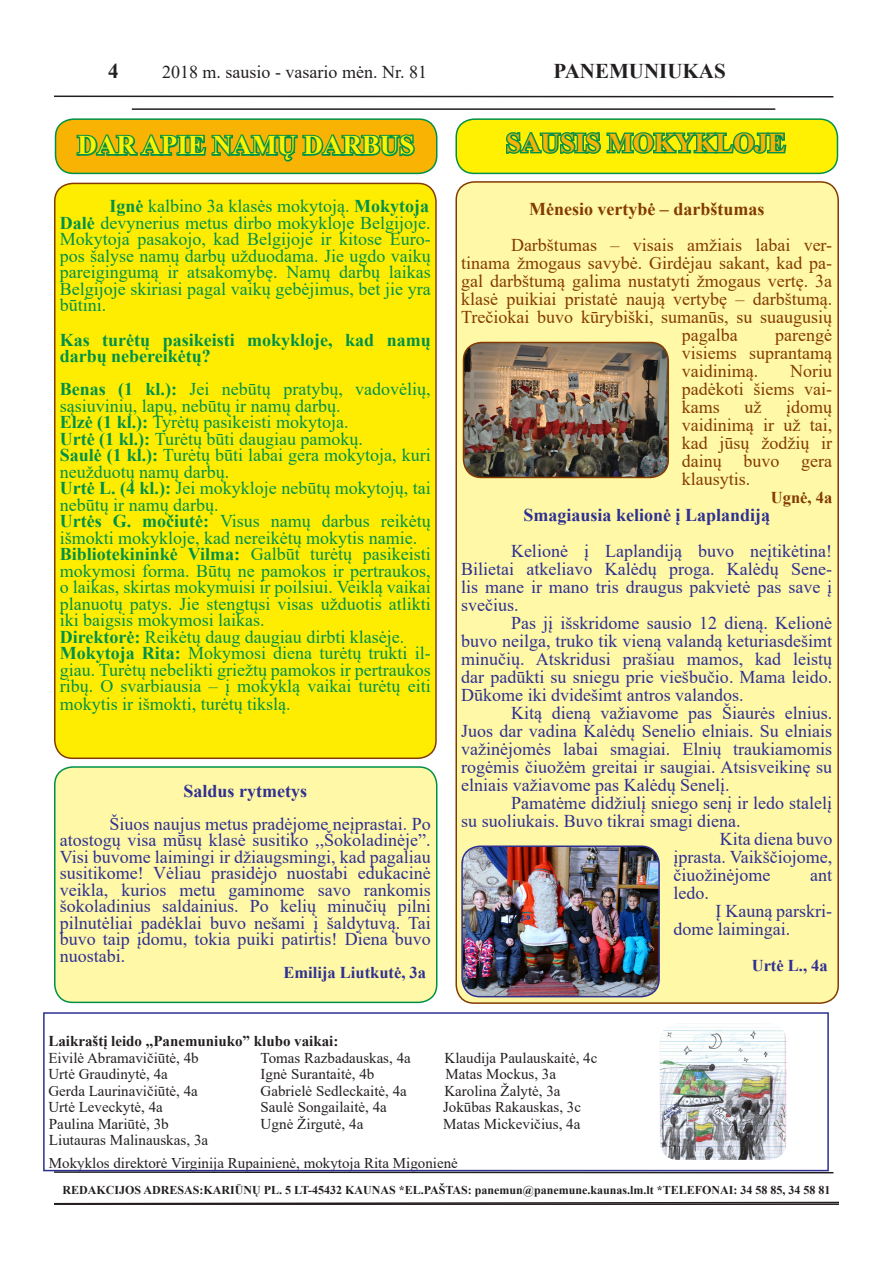
<style>
.page{position:relative;width:893px;height:1263px;background:#fff}
.page>*{position:absolute;margin:0;border:0;box-sizing:border-box;transform-origin:0 0}
.t1{font:700 27px "Times New Roman";color:#fff101}
.t2{font:700 27px "Times New Roman";color:#f9b302}
.t3{font:700 21px "Times New Roman";color:#231f20}
.t4{font:18px/18px "Times New Roman";color:#2e3092;text-align:justify}
.t5{font:18px/16.5px "Times New Roman";color:#009149}
.t6{font:18px/18px "Times New Roman";color:#833b02;text-align:justify}
.t7{font:700 18px/16.5px "Times New Roman";color:#009149}
.t8{font:700 18px "Times New Roman";color:#2e3092}
.t9{font:18px "Times New Roman";color:#231f20}
.t10{font:700 18px "Times New Roman";color:#833b02}
.t11{font:700 16.5px "Times New Roman";color:#2e3092}
.t12{font:700 16.5px "Times New Roman";color:#833b02}
.t13{font:15px "Times New Roman";color:#231f20}
.t14{font:700 15px "Times New Roman";color:#231f20}
.t15{font:14.85px "Times New Roman";color:#231f20}
.t16{font:700 12px "Times New Roman";color:#231f20}
.s1{font-weight:700}
</style>
<div class="page">
<svg style="left:54px;top:95px;width:780px;height:3px;background:#908e8f"></svg>
<hr style="left:132px;top:108px;width:643px;height:2px;background:#231f20">
<svg style="left:52px;top:1171px;width:782px;height:3px;background:#82808b"></svg>
<svg style="left:54px;top:1201px;width:785px;height:4px"></svg>
<div style="left:43px;top:1012px;width:786px;height:159px;border:2px solid #2e3092"></div>
<div style="left:55px;top:119px;width:382px;height:54px;background:#f9b302;border-radius:18px"></div>
<svg style="left:76px;top:134px;width:339px;height:28px"></svg>
<div style="left:55px;top:118px;width:382px;height:56px;border:2px solid #009149;border-radius:18px"></div>
<div style="left:55px;top:183px;width:381px;height:575px;background:#ffed01;border-radius:18px"></div>
<div style="left:54px;top:183px;width:383px;height:576px;border:2px solid #833b02;border-radius:18px"></div>
<div style="left:456px;top:182px;width:382px;height:821px;background:#fff8a6;border-radius:18px"></div>
<div style="left:455px;top:181px;width:384px;height:823px;border:2px solid #833b02;border-radius:18px"></div>
<div style="left:456px;top:119px;width:381px;height:54px;background:#fff101;border-radius:18px"></div>
<svg style="left:506px;top:132px;width:281px;height:22px"></svg>
<div style="left:455px;top:118px;width:383px;height:56px;border:2px solid #009149;border-radius:18px"></div>
<img style="left:462px;top:848px;width:197px;height:149px">
<div style="left:461px;top:845px;width:199px;height:152px;border:2px solid #2e3092;border-radius:18px"></div>
<img style="left:463px;top:342px;width:205px;height:135px">
<div style="left:463px;top:342px;width:206px;height:136px;border:2px solid #833b02;border-radius:18px"></div>
<div style="left:55px;top:767px;width:382px;height:235px;background:#fff8a6;border-radius:18px"></div>
<div style="left:54px;top:766px;width:383px;height:237px;border:2px solid #009149;border-radius:18px"></div>
<img style="left:660px;top:1023px;width:127px;height:137px">
<p class="t3" style="left:108px;top:56px;width:12px">4</p>
<p class="t9" style="left:162px;top:60px;width:266px">2018 m. sausio - vasario mėn. Nr. 81</p>
<p class="t3" style="left:554px;top:56px;width:174px">PANEMUNIUKAS</p>
<p class="t1" style="left:78px;top:126px;width:338px">DAR APIE NAMŲ DARBUS</p>
<p class="t5" style="left:60px;top:197px;width:373px;text-align:justify;text-indent:50px"><span class="s1">Ignė</span> kalbino 3a klasės mokytoją. <span class="s1">Mokytoja Dalė</span> devynerius metus dirbo mokykloje Belgijoje.<br>Mokytoja pasakojo, kad Belgijoje ir kitose Euro&shy;pos šalyse namų darbų užduodama. Jie ugdo vaikų pareigingumą ir atsakomybę. Namų darbų laikas Belgijoje skiriasi pagal vaikų gebėjimus, bet jie yra būtini.</p>
<p class="t7" style="left:60px;top:331px;width:372px">Kas turėtų pasikeisti mokykloje, kad namų darbų nebereikėtų?</p>
<p class="t5" style="left:60px;top:380px;width:373px"><span class="s1">Benas (1 kl.):</span> Jei nebūtų pratybų, vadovėlių, sąsiuvinių, lapų, nebūtų ir namų darbų.</p>
<p class="t5" style="left:60px;top:413px;width:290px"><span class="s1">Elzė (1 kl.):</span> Tyrėtų pasikeisti mokytoja.</p>
<p class="t5" style="left:60px;top:430px;width:305px"><span class="s1">Urtė (1 kl.):</span> Turėtų būti daugiau pamokų.</p>
<p class="t5" style="left:60px;top:446px;width:373px"><span class="s1">Saulė (1 kl.):</span> Turėtų būti labai gera mokytoja, kuri neužduotų namų darbų.</p>
<p class="t5" style="left:60px;top:479px;width:373px"><span class="s1">Urtė L. (4 kl.):</span> Jei mokykloje nebūtų mokytojų, tai nebūtų ir namų darbų.</p>
<p class="t5" style="left:60px;top:512px;width:372px"><span class="s1">Urtės G. močiutė:</span> Visus namų darbus reikėtų išmokti mokykloje, kad nereikėtų mokytis namie.</p>
<p class="t5" style="left:60px;top:545px;width:373px;text-align:justify"><span class="s1">Bibliotekininkė Vilma:</span> Galbūt turėtų pasikeisti mokymosi forma. Būtų ne pamokos ir pertraukos, o laikas, skirtas mokymuisi ir poilsiui. Veiklą vaikai planuotų patys. Jie stengtųsi visas užduotis atlikti iki baigsis mokymosi laikas.</p>
<p class="t5" style="left:60px;top:628px;width:346px"><span class="s1">Direktorė:</span> Reikėtų daug daugiau dirbti klasėje.</p>
<p class="t5" style="left:60px;top:644px;width:373px;line-height:17px;text-align:justify"><span class="s1">Mokytoja Rita:</span> Mokymosi diena turėtų trukti il&shy;giau. Turėtų nebelikti griežtų pamokos ir pertraukos ribų. O svarbiausia – į mokyklą vaikai turėtų eiti mokytis ir išmokti, turėtų tikslą.</p>
<p class="t8" style="left:183px;top:778px;width:125px">Saldus rytmetys</p>
<p class="t4" style="left:60px;top:815px;width:373px;line-height:16.5px;text-indent:50px">Šiuos naujus metus pradėjome neįprastai. Po atostogų visa mūsų klasė susitiko ,,Šokoladinėje”.<br>Visi buvome laimingi ir džiaugsmingi, kad pagaliau susitikome! Vėliau prasidėjo nuostabi edukacinė veikla, kurios metu gaminome savo rankomis šokoladinius saldainius. Po kelių minučių pilni pilnutėliai padėklai buvo nešami į šaldytuvą. Tai buvo taip įdomu, tokia puiki patirtis! Diena buvo nuostabi.</p>
<p class="t11" style="left:283px;top:961px;width:144px">Emilija Liutkutė, 3a</p>
<p class="t2" style="left:506px;top:123px;width:281px">SAUSIS MOKYKLOJE</p>
<p class="t10" style="left:529px;top:196px;width:237px">Mėnesio vertybė – darbštumas</p>
<p class="t6" style="left:511px;top:236px;width:323px">Darbštumas – visais amžiais labai ver-</p>
<p class="t6" style="left:461px;top:254px;width:372px">tinama žmogaus savybė. Girdėjau sakant, kad pa-</p>
<p class="t6" style="left:461px;top:272px;width:373px">gal darbštumą galima nustatyti žmogaus vertę. 3a</p>
<p class="t6" style="left:461px;top:290px;width:373px">klasė puikiai pristatė naują vertybę – darbštumą.</p>
<p class="t6" style="left:461px;top:308px;width:372px">Trečiokai buvo kūrybiški, sumanūs, su suaugusių</p>
<p class="t6" style="left:682px;top:326px;width:57px">pagalba</p>
<p class="t6" style="left:682px;top:326px;width:152px;text-indent:94px">parengė visiems suprantamą vaidinimą.</p>
<p class="t6" style="left:682px;top:362px;width:152px;text-indent:108px">Noriu padėkoti šiems vai&shy;kams</p>
<p class="t6" style="left:682px;top:398px;width:152px;text-indent:104px">įdomų vaidinimą ir už tai, kad jūsų žodžių ir dainų buvo gera klausytis.</p>
<p class="t12" style="left:771px;top:486px;width:63px">Ugnė, 4a</p>
<p class="t8" style="left:523px;top:502px;width:248px">Smagiausia kelionė į Laplandiją</p>
<p class="t4" style="left:461px;top:542px;width:373px;text-indent:50px">Kelionė į Laplandiją buvo neįtikėtina!<br>Bilietai atkeliavo Kalėdų proga. Kalėdų Sene&shy;lis mane ir mano tris draugus pakvietė pas save į svečius.</p>
<p class="t4" style="left:461px;top:614px;width:373px;text-indent:50px">Pas jį išskridome sausio 12 dieną. Kelionė buvo neilga, truko tik vieną valandą keturiasdešimt minučių. Atskridusi prašiau mamos, kad leistų dar padūkti su sniegu prie viešbučio. Mama leido.<br>Dūkome iki dvidešimt antros valandos.</p>
<p class="t4" style="left:461px;top:704px;width:373px;text-indent:50px">Kitą dieną važiavome pas Šiaurės elnius.<br>Juos dar vadina Kalėdų Senelio elniais. Su elniais važinėjomės labai smagiai. Elnių traukiamomis rogėmis čiuožėm greitai ir saugiai. Atsisveikinę su elniais važiavome pas Kalėdų Senelį.</p>
<p class="t4" style="left:461px;top:794px;width:373px;text-indent:50px">Pamatėme didžiulį sniego senį ir ledo stalelį su suoliukais. Buvo tikrai smagi diena.</p>
<p class="t4" style="left:673px;top:830px;width:160px;text-indent:46px">Kita diena buvo įprasta. Vaikščiojome, čiuožinėjome</p>
<p class="t6" style="left:744px;top:398px;width:18px">už</p>
<p class="t4" style="left:810px;top:866px;width:23px">ant</p>
<p class="t4" style="left:673px;top:884px;width:37px">ledo.</p>
<p class="t4" style="left:673px;top:902px;width:160px;text-indent:42px">Į Kauną parskri&shy;dome laimingai.</p>
<p class="t11" style="left:752px;top:954px;width:78px">Urtė L., 4a</p>
<p class="t14" style="left:48px;top:1030px;width:292px">Laikraštį leido ,,Panemuniuko” klubo vaikai:</p>
<p class="t13" style="left:48px;top:1047px;width:152px">Eivilė Abramavičiūtė, 4b</p>
<p class="t13" style="left:261px;top:1047px;width:152px">Tomas Razbadauskas, 4a</p>
<p class="t13" style="left:445px;top:1047px;width:154px">Klaudija Paulauskaitė, 4c</p>
<p class="t13" style="left:48px;top:1064px;width:121px">Urtė Graudinytė, 4a</p>
<p class="t13" style="left:261px;top:1064px;width:115px">Ignė Surantaitė, 4b</p>
<p class="t13" style="left:446px;top:1064px;width:112px">Matas Mockus, 3a</p>
<p class="t13" style="left:48px;top:1080px;width:151px">Gerda Laurinavičiūtė, 4a</p>
<p class="t13" style="left:261px;top:1080px;width:148px">Gabrielė Sedleckaitė, 4a</p>
<p class="t13" style="left:444px;top:1080px;width:118px">Karolina Žalytė, 3a</p>
<p class="t13" style="left:48px;top:1097px;width:116px">Urtė Leveckytė, 4a</p>
<p class="t13" style="left:261px;top:1097px;width:128px">Saulė Songailaitė, 4a</p>
<p class="t13" style="left:443px;top:1097px;width:139px">Jokūbas Rakauskas, 3c</p>
<p class="t13" style="left:49px;top:1113px;width:121px">Paulina Mariūtė, 3b</p>
<p class="t13" style="left:261px;top:1113px;width:104px">Ugnė Žirgutė, 4a</p>
<p class="t13" style="left:443px;top:1113px;width:139px">Matas Mickevičius, 4a</p>
<p class="t13" style="left:49px;top:1130px;width:161px">Liutauras Malinauskas, 3a</p>
<p class="t15" style="left:49px;top:1152px;width:410px">Mokyklos direktorė Virginija Rupainienė, mokytoja Rita Migonienė</p>
<p class="t16" style="left:63px;top:1182px;width:769px">REDAKCIJOS ADRESAS:KARIŪNŲ PL. 5 LT-45432 KAUNAS *EL.PAŠTAS: panemun@panemune.kaunas.lm.lt *TELEFONAI: 34 58 85, 34 58 81</p>
</div>
